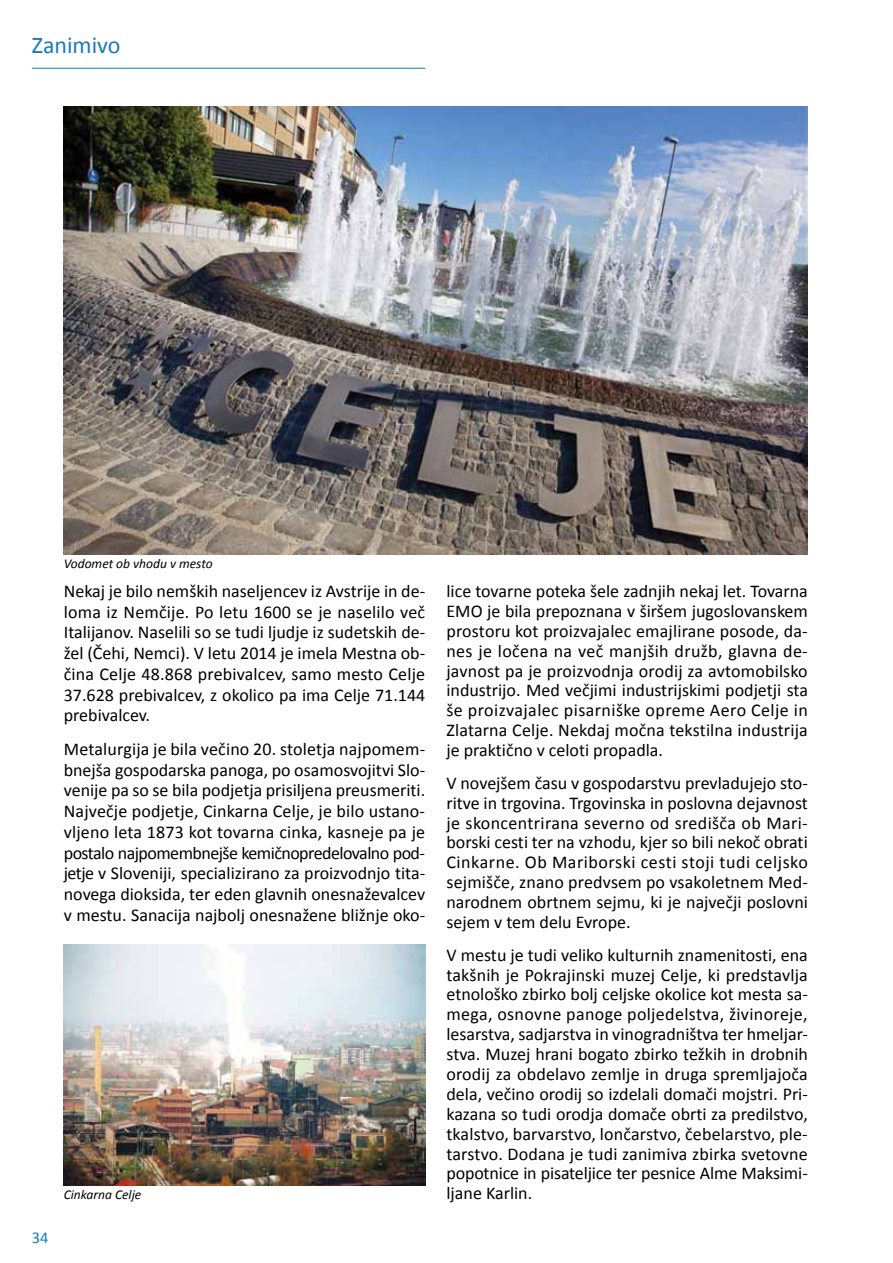
<style>
.page{position:relative;width:893px;height:1263px;background:#fff}
.page>*{position:absolute;margin:0;border:0;box-sizing:border-box;transform-origin:0 0}
.t1{font:24px "Calibri";color:#1a79bf}
.t2{font:18px/20px "Calibri";color:#000;text-align:justify}
.t3{font:16.5px "Calibri";color:#1a79bf}
.t4{font:italic 13.5px "Calibri";color:#000}
</style>
<div class="page">
<hr style="left:32px;top:68px;width:393px;height:1px;background:#1a79bf">
<img style="left:64px;top:945px;width:361px;height:240px">
<img style="left:64px;top:106px;width:744px;height:449px">
<h1 class="t1" style="left:32px;top:30px;width:90px">Zanimivo</h1>
<p class="t4" style="left:64px;top:555px;width:150px">Vodomet ob vhodu v mesto</p>
<p class="t2" style="left:64px;top:581px;width:363px;line-height:20.7px">Nekaj je bilo nemških naseljencev iz Avstrije in de&shy;loma iz Nemčije. Po letu 1600 se je naselilo več Italijanov. Naselili so se tudi ljudje iz sudetskih de&shy;žel (Čehi, Nemci). V letu 2014 je imela Mestna ob&shy;čina Celje 48.868 prebivalcev, samo mesto Celje 37.628 prebivalcev, z okolico pa ima Celje 71.144 prebivalcev.</p>
<p class="t2" style="left:64px;top:738px;width:363px;line-height:20.7px">Metalurgija je bila večino 20. stoletja najpomem&shy;bnejša gospodarska panoga, po osamosvojitvi Slo&shy;venije pa so se bila podjetja prisiljena preusmeriti.<br>Največje podjetje, Cinkarna Celje, je bilo ustano&shy;vljeno leta 1873 kot tovarna cinka, kasneje pa je postalo najpomembnejše kemičnopredelovalno pod&shy;jetje v Sloveniji, specializirano za proizvodnjo tita&shy;novega dioksida, ter eden glavnih onesnaževalcev v mestu. Sanacija najbolj onesnažene bližnje oko-</p>
<p class="t2" style="left:446px;top:581px;width:363px">lice tovarne poteka šele zadnjih nekaj let. Tovarna EMO je bila prepoznana v širšem jugoslovanskem prostoru kot proizvajalec emajlirane posode, da&shy;nes je ločena na več manjših družb, glavna de&shy;javnost pa je proizvodnja orodij za avtomobilsko industrijo. Med večjimi industrijskimi podjetji sta še proizvajalec pisarniške opreme Aero Celje in Zlatarna Celje. Nekdaj močna tekstilna industrija je praktično v celoti propadla.</p>
<p class="t2" style="left:446px;top:773px;width:363px">V novejšem času v gospodarstvu prevladujejo sto&shy;ritve in trgovina. Trgovinska in poslovna dejavnost je skoncentrirana severno od središča ob Mari&shy;borski cesti ter na vzhodu, kjer so bili nekoč obrati Cinkarne. Ob Mariborski cesti stoji tudi celjsko sejmišče, znano predvsem po vsakoletnem Med&shy;narodnem obrtnem sejmu, ki je največji poslovni sejem v tem delu Evrope.</p>
<p class="t2" style="left:446px;top:945px;width:363px">V mestu je tudi veliko kulturnih znamenitosti, ena takšnih je Pokrajinski muzej Celje, ki predstavlja etnološko zbirko bolj celjske okolice kot mesta sa&shy;mega, osnovne panoge poljedelstva, živinoreje, lesarstva, sadjarstva in vinogradništva ter hmeljar&shy;stva. Muzej hrani bogato zbirko težkih in drobnih orodij za obdelavo zemlje in druga spremljajoča dela, večino orodij so izdelali domači mojstri. Pri&shy;kazana so tudi orodja domače obrti za predilstvo, tkalstvo, barvarstvo, lončarstvo, čebelarstvo, ple&shy;tarstvo. Dodana je tudi zanimiva zbirka svetovne popotnice in pisateljice ter pesnice Alme Maksimi-</p>
<p class="t3" style="left:32px;top:1227px;width:18px">34</p>
<p class="t4" style="left:64px;top:1185px;width:79px">Cinkarna Celje</p>
<p class="t2" style="left:446px;top:1183px;width:87px">ljane Karlin.</p>
</div>
